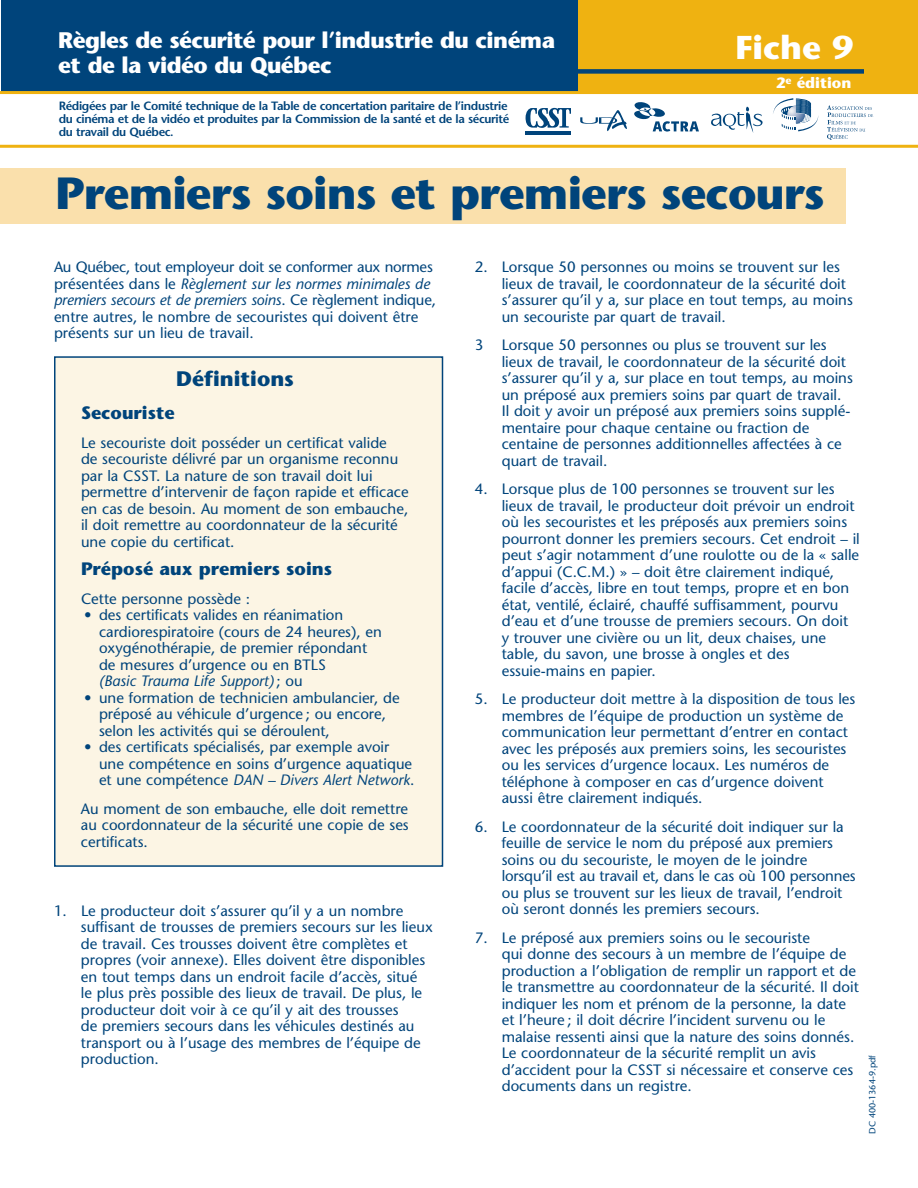
<style>
.page{position:relative;width:918px;height:1188px;background:#fff}
.page>*{position:absolute;margin:0;border:0;box-sizing:border-box;transform-origin:0 0}
.t1{font:700 45px "Stone Sans";letter-spacing:-.02em;color:#00447b}
.t2{font:700 33px "Stone Sans";color:#fff}
.t3{font:700 22.5px/25.5px "Stone Sans";letter-spacing:-.025em;color:#fff}
.t4{font:700 21px "Stone Sans";color:#00447b}
.t5{font:700 18px "Stone Sans";color:#00447b}
.t6{font:15px/16.5px "Stone Sans";color:#00447b}
.t7{font:700 15px "Stone Sans";color:#fff}
.t8{font:600 12px/12.8px "Stone Sans";letter-spacing:-.03em;color:#00447b}
.t9{font:9px "Stone Sans";color:#00447b}
.s1{font-style:italic}
</style>
<div class="page">
<div style="left:55px;top:357px;width:387px;height:509px;background:#fcf5e4"></div>
<div style="left:54px;top:356px;width:389px;height:511px;border:2px solid #00447b"></div>
<div style="left:0;top:169px;width:846px;height:55px;background:#fae0ac"></div>
<div style="left:576px;top:1px;width:342px;height:92px;background:#efb211"></div>
<hr style="left:0;top:145px;width:918px;height:3px;background:#efb211">
<div style="left:566px;top:69px;width:298px;height:5px;background:#00447b"></div>
<div style="left:1px;top:0;width:577px;height:93px;background:#00447b"></div>
<hr style="left:0;top:91px;width:918px;height:3px;background:#efb211">
<hr style="left:526px;top:133px;width:45px;height:2px;background:#00447b">
<svg style="left:526px;top:108px;width:45px;height:20px"></svg>
<hr style="left:526px;top:131px;width:45px;height:1px;background:#00447b">
<svg style="left:580px;top:110px;width:47px;height:21px"></svg>
<svg style="left:634px;top:102px;width:65px;height:30px"></svg>
<svg style="left:711px;top:107px;width:52px;height:26px"></svg>
<svg style="left:827px;top:105px;width:46px;height:35px"></svg>
<svg style="left:773px;top:98px;width:46px;height:33px"></svg>
<h3 class="t3" style="left:58px;top:29px;width:498px">Règles de sécurité pour l’industrie du cinéma et de la vidéo du Québec</h3>
<p class="t8" style="left:59px;top:101px;width:452px">Rédigées par le Comité technique de la Table de concertation paritaire de l’industrie du cinéma et de la vidéo et produites par la Commission de la santé et de la sécurité du travail du Québec.</p>
<h2 class="t2" style="left:735px;top:35px;width:119px">Fiche 9</h2>
<p class="t7" style="left:776px;top:77px;width:77px">2<sup>e</sup> édition</p>
<h1 class="t1" style="left:56px;top:176px;width:771px">Premiers soins et premiers secours</h1>
<p class="t6" style="left:54px;top:260px;width:384px">Au Québec, tout employeur doit se conformer aux normes présentées dans le <span class="s1">Règlement sur les normes minimales de premiers secours et de premiers soins</span>. Ce règlement indique, entre autres, le nombre de secouristes qui doivent être présents sur un lieu de travail.</p>
<h3 class="t4" style="left:176px;top:371px;width:119px">Définitions</h3>
<p class="t5" style="left:81px;top:406px;width:95px">Secouriste</p>
<p class="t6" style="left:81px;top:436px;width:329px">Le secouriste doit posséder un certificat valide<br>de secouriste délivré par un organisme reconnu par la CSST. La nature de son travail doit lui permettre d’intervenir de façon rapide et efficace en cas de besoin. Au moment de son embauche, il doit remettre au coordonnateur de la sécurité une copie du certificat.</p>
<p class="t5" style="left:81px;top:562px;width:253px">Préposé aux premiers soins</p>
<p class="t6" style="left:81px;top:592px;width:171px">Cette personne possède :</p>
<p class="t6" style="left:99px;top:608px;width:284px;text-indent:-15px">• des certificats valides en réanimation cardiorespiratoire (cours de 24 heures), en oxygénothérapie, de premier répondant de mesures d’urgence ou en BTLS<br><span class="s1">(Basic Trauma Life Support)</span> ; ou</p>
<p class="t6" style="left:99px;top:691px;width:302px;text-indent:-15px">• une formation de technicien ambulancier, de préposé au véhicule d’urgence ; ou encore, selon les activités qui se déroulent,</p>
<p class="t6" style="left:99px;top:740px;width:317px;text-indent:-15px">• des certificats spécialisés, par exemple avoir une compétence en soins d’urgence aquatique et une compétence <span class="s1">DAN – Divers Alert Network</span>.</p>
<p class="t6" style="left:81px;top:802px;width:329px;text-align:justify">Au moment de son embauche, elle doit remettre au coordonnateur de la sécurité une copie de ses certificats.</p>
<p class="t6" style="left:81px;top:904px;width:353px;text-indent:-27px">1. Le producteur doit s’assurer qu’il y a un nombre suffisant de trousses de premiers secours sur les lieux de travail. Ces trousses doivent être complètes et propres (voir annexe). Elles doivent être disponibles en tout temps dans un endroit facile d’accès, situé<br>le plus près possible des lieux de travail. De plus, le producteur doit voir à ce qu’il y ait des trousses<br>de premiers secours dans les véhicules destinés au transport ou à l’usage des membres de l’équipe de production.</p>
<p class="t6" style="left:502px;top:260px;width:353px;text-indent:-27px">2. Lorsque 50 personnes ou moins se trouvent sur les lieux de travail, le coordonnateur de la sécurité doit s’assurer qu’il y a, sur place en tout temps, au moins un secouriste par quart de travail.</p>
<p class="t6" style="left:502px;top:338px;width:353px;text-indent:-27px">3 Lorsque 50 personnes ou plus se trouvent sur les lieux de travail, le coordonnateur de la sécurité doit s’assurer qu’il y a, sur place en tout temps, au moins un préposé aux premiers soins par quart de travail.<br>Il doit y avoir un préposé aux premiers soins supplé&shy;mentaire pour chaque centaine ou fraction de centaine de personnes additionnelles affectées à ce quart de travail.</p>
<p class="t6" style="left:502px;top:482px;width:360px;text-indent:-27px">4. Lorsque plus de 100 personnes se trouvent sur les lieux de travail, le producteur doit prévoir un endroit où les secouristes et les préposés aux premiers soins pourront donner les premiers secours. Cet endroit – il peut s’agir notamment d’une roulotte ou de la « salle d’appui (C.C.M.) » – doit être clairement indiqué, facile d’accès, libre en tout temps, propre et en bon état, ventilé, éclairé, chauffé suffisamment, pourvu d’eau et d’une trousse de premiers secours. On doit<br>y trouver une civière ou un lit, deux chaises, une table, du savon, une brosse à ongles et des essuie-mains en papier.</p>
<p class="t6" style="left:502px;top:692px;width:355px;text-indent:-27px">5. Le producteur doit mettre à la disposition de tous les membres de l’équipe de production un système de communication leur permettant d’entrer en contact avec les préposés aux premiers soins, les secouristes ou les services d’urgence locaux. Les numéros de téléphone à composer en cas d’urgence doivent aussi être clairement indiqués.</p>
<p class="t6" style="left:502px;top:820px;width:355px;text-indent:-27px">6. Le coordonnateur de la sécurité doit indiquer sur la feuille de service le nom du préposé aux premiers soins ou du secouriste, le moyen de le joindre lorsqu’il est au travail et, dans le cas où 100 personnes ou plus se trouvent sur les lieux de travail, l’endroit où seront donnés les premiers secours.</p>
<p class="t6" style="left:502px;top:931px;width:359px;text-indent:-27px">7. Le préposé aux premiers soins ou le secouriste<br>qui donne des secours à un membre de l’équipe de production a l’obligation de remplir un rapport et de le transmettre au coordonnateur de la sécurité. Il doit indiquer les nom et prénom de la personne, la date et l’heure ; il doit décrire l’incident survenu ou le malaise ressenti ainsi que la nature des soins donnés.<br>Le coordonnateur de la sécurité remplit un avis d’accident pour la CSST si nécessaire et conserve ces documents dans un registre.</p>
<p class="t9" style="left:869px;top:1134px;width:80px;rotate:-90deg">DC 400-1364-9.pdf</p>
</div>
